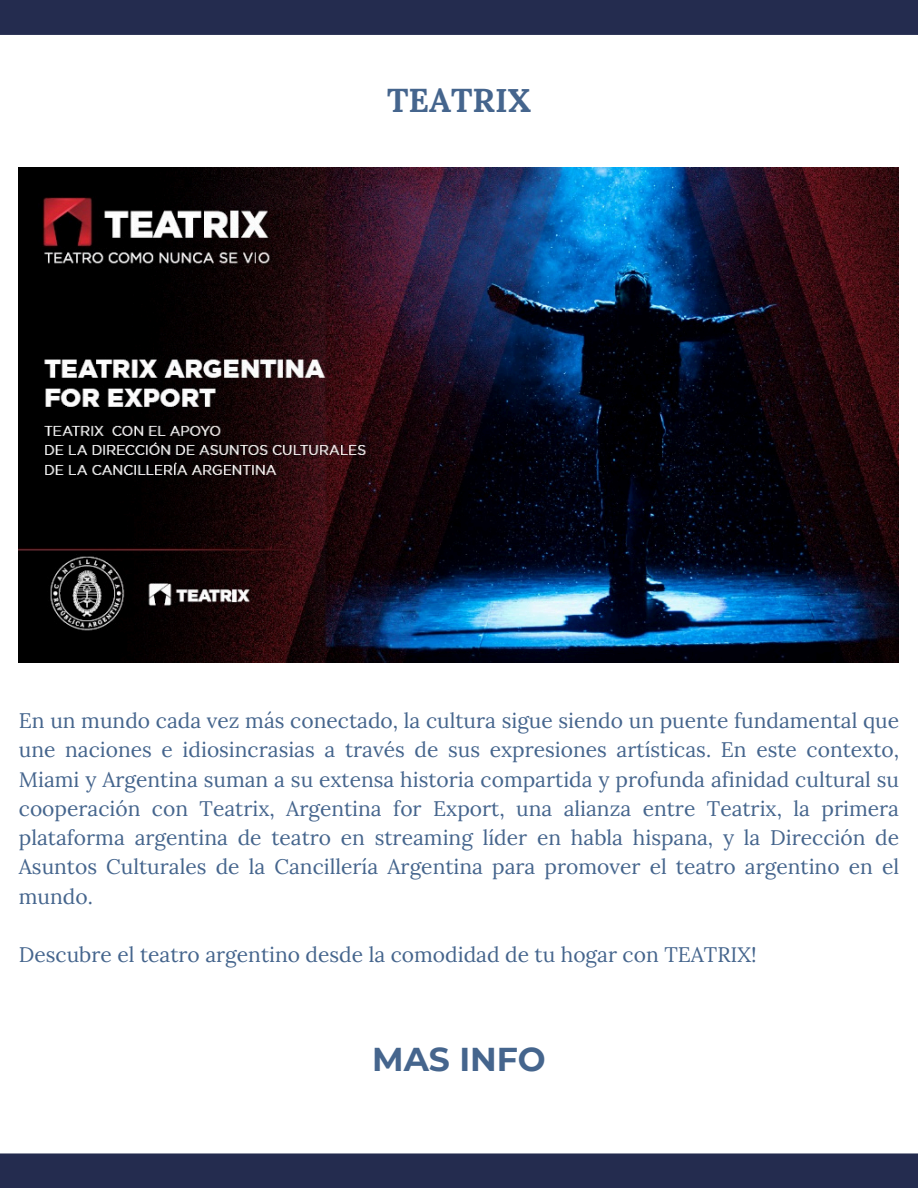
<style>
.page{position:relative;width:918px;height:1188px;background:#fff}
.page>*{position:absolute;margin:0;border:0;box-sizing:border-box;transform-origin:0 0}
.t1{font:700 33px "Lora";color:#45658d}
.t2{font:700 33px "Montserrat";color:#45658d}
.t3{font:21px/29.2px "Lora";color:#45658d;text-align:justify}
</style>
<div class="page">
<div style="left:0;top:0;width:918px;height:35px;background:#242c4f"></div>
<div style="left:0;top:1153px;width:918px;height:35px;background:#242c4f"></div>
<img style="left:19px;top:168px;width:880px;height:495px">
<p class="t1" style="left:387px;top:79px;width:145px">TEATRIX</p>
<p class="t3" style="left:19px;top:706px;width:882px">En un mundo cada vez más conectado, la cultura sigue siendo un puente fundamental que une naciones e idiosincrasias a través de sus expresiones artísticas. En este contexto, Miami y Argentina suman a su extensa historia compartida y profunda afinidad cultural su cooperación con Teatrix, Argentina for Export, una alianza entre Teatrix, la primera plataforma argentina de teatro en streaming líder en habla hispana, y la Dirección de Asuntos Culturales de la Cancillería Argentina para promover el teatro argentino en el mundo.</p>
<p class="t3" style="left:19px;top:940px;width:739px">Descubre el teatro argentino desde la comodidad de tu hogar con TEATRIX!</p>
<h1 class="t2" style="left:372px;top:1039px;width:175px">MAS INFO</h1>
</div>
